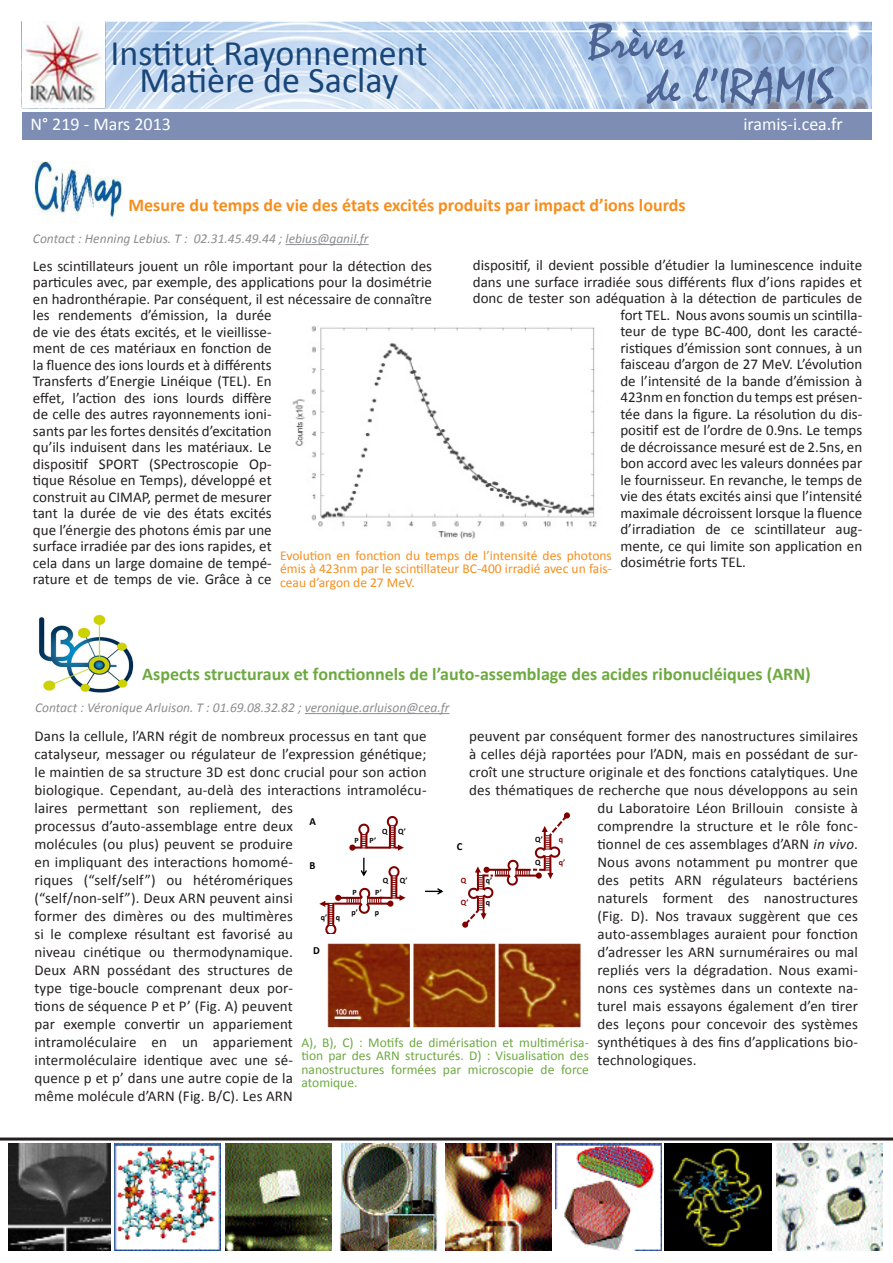
<style>
.page{position:relative;width:893px;height:1263px;background:#fff}
.page>*{position:absolute;margin:0;border:0;box-sizing:border-box;transform-origin:0 0}
.t1{font:51px "Mistral";color:#4e6593}
.t2{font:36px "Calibri";color:#194679}
.t3{font:700 18px "Calibri";color:#6da941}
.t4{font:700 18px "Calibri";color:#f68e1e}
.t5{font:18px "Calibri";color:#fff}
.t6{font:15px/18px "Calibri";color:#231f20}
.t7{font:13.5px/13.5px "Calibri";color:#6da941;text-align:justify}
.t8{font:italic 13.5px "Calibri";color:#8b8d90}
.t9{font:13.5px/13.5px "Calibri";color:#f68e1e;text-align:justify}
.t10{font:700 10.95px "Calibri";color:#000}
.t11{font:700 10.8px "Calibri";color:#000}
.t12{font:700 8.1px "Calibri";color:#000}
.t13{font:700 8.1px "Calibri";color:#800000}
.s1{font-style:italic}
</style>
<div class="page">
<img style="left:21px;top:21px;width:851px;height:88px">
<img style="left:22px;top:21px;width:83px;height:87px">
<div style="left:22px;top:112px;width:850px;height:28px;background:#7d8db3"></div>
<hr style="left:0;top:1137px;width:893px;height:3px;background:#231f20">
<img style="left:9px;top:1144px;width:101px;height:106px">
<img style="left:114px;top:1144px;width:106px;height:106px">
<img style="left:225px;top:1144px;width:106px;height:106px">
<img style="left:339px;top:1144px;width:99px;height:106px">
<img style="left:445px;top:1144px;width:106px;height:106px">
<img style="left:555px;top:1144px;width:106px;height:106px">
<img style="left:665px;top:1144px;width:106px;height:106px">
<img style="left:776px;top:1144px;width:106px;height:106px">
<hr style="left:286px;top:244px;width:83px;height:1px;background:#8b8d90">
<img style="left:33px;top:162px;width:91px;height:61px">
<hr style="left:305px;top:713px;width:145px;height:1px;background:#8b8d90">
<img style="left:39px;top:614px;width:95px;height:79px">
<hr style="left:366px;top:846px;width:24px;height:3px;background:#800000">
<svg style="left:387px;top:816px;width:17px;height:35px"></svg>
<svg style="left:349px;top:823px;width:22px;height:28px"></svg>
<svg style="left:425px;top:888px;width:18px;height:6px"></svg>
<svg style="left:462px;top:812px;width:108px;height:116px"></svg>
<svg style="left:319px;top:858px;width:87px;height:76px"></svg>
<img style="left:327px;top:940px;width:255px;height:88px">
<img style="left:292px;top:326px;width:305px;height:213px">
<p class="t2" style="left:110px;top:30px;width:318px">Institut Rayonnement</p>
<p class="t2" style="left:139px;top:57px;width:260px">Matière de Saclay</p>
<p class="t5" style="left:31px;top:112px;width:142px">N° 219 - Mars 2013</p>
<p class="t1" style="left:588px;top:11px;width:99px">Brèves</p>
<p class="t1" style="left:647px;top:56px;width:188px">de l’IRAMIS</p>
<p class="t5" style="left:743px;top:112px;width:101px">iramis-i.cea.fr</p>
<p class="t4" style="left:128px;top:193px;width:559px">Mesure du temps de vie des états excités produits par impact d’ions lourds</p>
<p class="t8" style="left:33px;top:229px;width:337px">Contact : Henning Lebius. T : 02.31.45.49.44 ; lebius@ganil.fr</p>
<p class="t6" style="left:473px;top:256px;width:391px">dispositif, il devient possible d’étudier la luminescence induite</p>
<p class="t6" style="left:473px;top:273px;width:391px">dans une surface irradiée sous différents flux d’ions rapides et</p>
<p class="t6" style="left:473px;top:289px;width:391px">donc de tester son adéquation à la détection de particules de</p>
<p class="t6" style="left:620px;top:306px;width:243px">fort TEL. Nous avons soumis un scintilla-</p>
<p class="t6" style="left:620px;top:322px;width:243px">teur de type BC-400, dont les caracté-</p>
<p class="t6" style="left:620px;top:339px;width:243px">ristiques d’émission sont connues, à un</p>
<p class="t6" style="left:620px;top:355px;width:243px">faisceau d’argon de 27 MeV. L’évolution</p>
<p class="t6" style="left:620px;top:372px;width:243px">de l’intensité de la bande d’émission à</p>
<p class="t6" style="left:620px;top:388px;width:243px">423nm en fonction du temps est présen-</p>
<p class="t6" style="left:620px;top:405px;width:243px">tée dans la figure. La résolution du dis-</p>
<p class="t6" style="left:620px;top:421px;width:243px">positif est de l’ordre de 0.9ns. Le temps</p>
<p class="t6" style="left:620px;top:438px;width:243px">de décroissance mesuré est de 2.5ns, en</p>
<p class="t6" style="left:620px;top:454px;width:243px">bon accord avec les valeurs données par</p>
<p class="t6" style="left:620px;top:471px;width:243px">le fournisseur. En revanche, le temps de</p>
<p class="t6" style="left:620px;top:487px;width:243px">vie des états excités ainsi que l’intensité</p>
<p class="t6" style="left:620px;top:504px;width:243px">maximale décroissent lorsque la fluence</p>
<p class="t6" style="left:620px;top:520px;width:243px">d’irradiation de ce scintillateur aug-</p>
<p class="t6" style="left:620px;top:537px;width:243px">mente, ce qui limite son application en</p>
<p class="t6" style="left:620px;top:553px;width:127px">dosimétrie forts TEL.</p>
<p class="t6" style="left:33px;top:257px;width:401px;line-height:16.5px">Les scintillateurs jouent un rôle important pour la détection des particules avec, par exemple, des applications pour la dosimétrie en hadronthérapie. Par conséquent, il est nécessaire de connaître les rendements d’émission, la durée<br>de vie des états excités, et le vieillisse-<br>ment de ces matériaux en fonction de<br>la fluence des ions lourds et à différents<br>Transferts d’Energie Linéique (TEL). En<br>effet, l’action des ions lourds diffère<br>de celle des autres rayonnements ioni-<br>sants par les fortes densités d’excitation<br>qu’ils induisent dans les matériaux. Le<br>dispositif SPORT (SPectroscopie Op-<br>tique Résolue en Temps), développé et<br>construit au CIMAP, permet de mesurer<br>tant la durée de vie des états excités<br>que l’énergie des photons émis par une<br>surface irradiée par des ions rapides, et<br>cela dans un large domaine de tempé-<br>rature et de temps de vie. Grâce à ce</p>
<p class="t9" style="left:280px;top:549px;width:333px">Evolution en fonction du temps de l’intensité des photons émis à 423nm par le scintillateur BC-400 irradié avec un fais&shy;ceau d’argon de 27 MeV.</p>
<p class="t3" style="left:142px;top:662px;width:670px">Aspects structuraux et fonctionnels de l’auto-assemblage des acides ribonucléiques (ARN)</p>
<p class="t8" style="left:35px;top:698px;width:416px">Contact : Véronique Arluison. T : 01.69.08.32.82 ; veronique.arluison@cea.fr</p>
<p class="t6" style="left:469px;top:727px;width:390px">peuvent par conséquent former des nanostructures similaires</p>
<p class="t6" style="left:469px;top:745px;width:390px">à celles déjà raportées pour l’ADN, mais en possédant de sur-</p>
<p class="t6" style="left:469px;top:763px;width:390px">croît une structure originale et des fonctions catalytiques. Une</p>
<p class="t6" style="left:469px;top:781px;width:390px">des thématiques de recherche que nous développons au sein</p>
<p class="t6" style="left:597px;top:799px;width:262px">du Laboratoire Léon Brillouin consiste à</p>
<p class="t6" style="left:597px;top:817px;width:262px">comprendre la structure et le rôle fonc-</p>
<p class="t6" style="left:597px;top:835px;width:262px">tionnel de ces assemblages d’ARN <span class="s1">in vivo</span>.</p>
<p class="t6" style="left:597px;top:853px;width:262px">Nous avons notamment pu montrer que</p>
<p class="t6" style="left:597px;top:871px;width:262px">des petits ARN régulateurs bactériens</p>
<p class="t6" style="left:597px;top:889px;width:262px">naturels forment des nanostructures</p>
<p class="t6" style="left:597px;top:907px;width:262px">(Fig. D). Nos travaux suggèrent que ces</p>
<p class="t6" style="left:597px;top:925px;width:262px">auto-assemblages auraient pour fonction</p>
<p class="t6" style="left:597px;top:943px;width:262px">d’adresser les ARN surnuméraires ou mal</p>
<p class="t6" style="left:597px;top:961px;width:262px">repliés vers la dégradation. Nous exami-</p>
<p class="t6" style="left:597px;top:979px;width:262px">nons ces systèmes dans un contexte na-</p>
<p class="t6" style="left:597px;top:997px;width:262px">turel mais essayons également d’en tirer</p>
<p class="t6" style="left:597px;top:1015px;width:262px">des leçons pour concevoir des systèmes</p>
<p class="t6" style="left:597px;top:1033px;width:262px">synthétiques à des fins d’applications bio-</p>
<p class="t6" style="left:597px;top:1051px;width:101px">technologiques.</p>
<p class="t6" style="left:34px;top:727px;width:394px">Dans la cellule, l’ARN régit de nombreux processus en tant que catalyseur, messager ou régulateur de l’expression génétique; le maintien de sa structure 3D est donc crucial pour son action biologique. Cependant, au-delà des interactions intramolécu&shy;laires permettant son repliement, des<br>processus d’auto-assemblage entre deux<br>molécules (ou plus) peuvent se produire<br>en impliquant des interactions homomé-<br>riques (“self/self”) ou hétéromériques<br>(“self/non-self”). Deux ARN peuvent ainsi<br>former des dimères ou des multimères<br>si le complexe résultant est favorisé au<br>niveau cinétique ou thermodynamique.<br>Deux ARN possédant des structures de<br>type tige-boucle comprenant deux por-<br>tions de séquence P et P’ (Fig. A) peuvent<br>par exemple convertir un appariement<br>intramoléculaire en un appariement<br>intermoléculaire identique avec une sé-<br>quence p et p’ dans une autre copie de la<br>même molécule d’ARN (Fig. B/C). Les ARN</p>
<p class="t10" style="left:309px;top:815px;width:8px">A</p>
<p class="t12" style="left:382px;top:826px;width:7px">Q</p>
<p class="t12" style="left:398px;top:826px;width:9px">Q’</p>
<p class="t12" style="left:535px;top:834px;width:9px">Q’</p>
<p class="t12" style="left:370px;top:835px;width:8px">P’</p>
<p class="t12" style="left:354px;top:835px;width:6px">P</p>
<p class="t13" style="left:559px;top:834px;width:6px">q</p>
<p class="t11" style="left:457px;top:839px;width:7px">C</p>
<p class="t13" style="left:559px;top:857px;width:8px">q’</p>
<p class="t12" style="left:535px;top:857px;width:7px">Q</p>
<p class="t11" style="left:309px;top:858px;width:7px">B</p>
<p class="t12" style="left:383px;top:875px;width:7px">Q</p>
<p class="t12" style="left:400px;top:875px;width:9px">Q’</p>
<p class="t12" style="left:486px;top:875px;width:8px">q’</p>
<p class="t12" style="left:486px;top:897px;width:6px">q</p>
<p class="t13" style="left:461px;top:875px;width:7px">Q</p>
<p class="t13" style="left:461px;top:897px;width:9px">Q’</p>
<p class="t12" style="left:352px;top:887px;width:6px">P</p>
<p class="t12" style="left:375px;top:887px;width:8px">P’</p>
<p class="t12" style="left:351px;top:907px;width:8px">p’</p>
<p class="t12" style="left:375px;top:907px;width:6px">p</p>
<p class="t12" style="left:321px;top:912px;width:21px">q’ q</p>
<p class="t11" style="left:313px;top:943px;width:8px">D</p>
<p class="t7" style="left:301px;top:1035px;width:289px">A), B), C) : Motifs de dimérisation et multimérisa&shy;tion par des ARN structurés. D) : Visualisation des nanostructures formées par microscopie de force atomique.</p>
</div>
